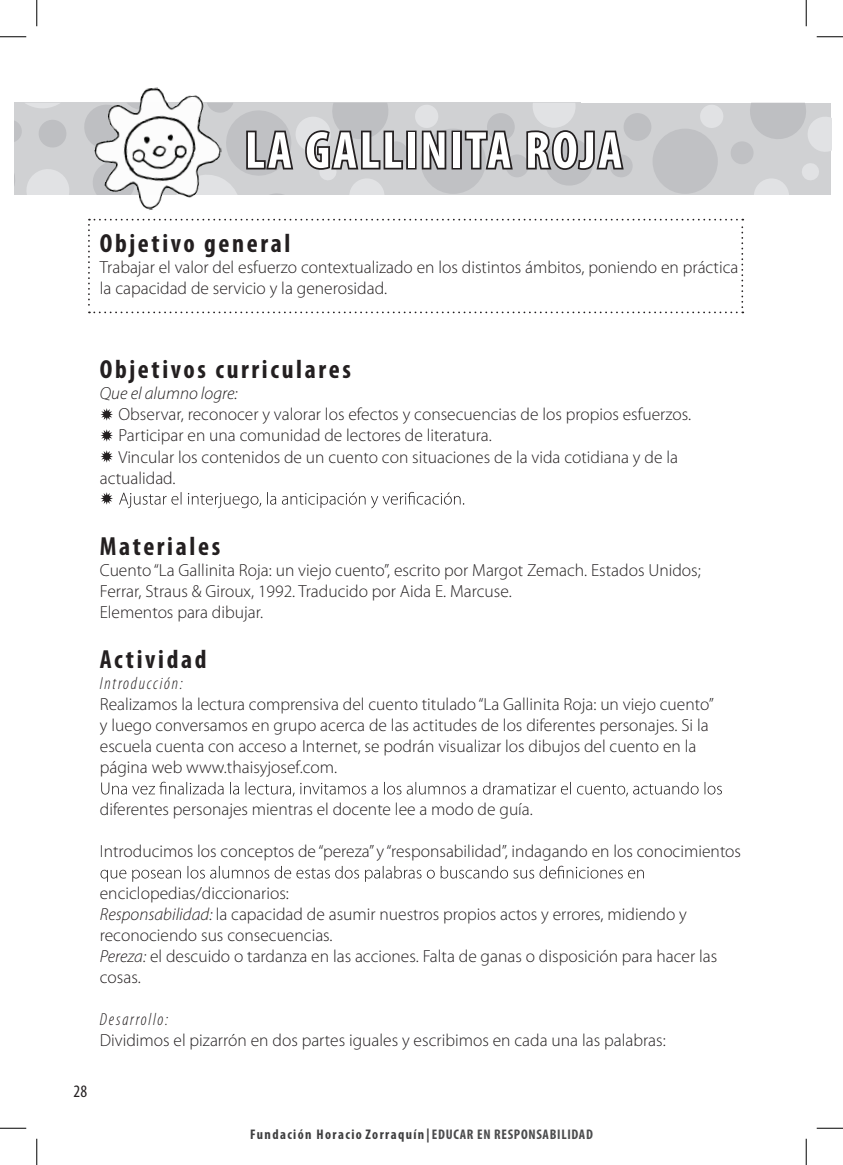
<style>
.page{position:relative;width:843px;height:1165px;background:#fff}
.page>*{position:absolute;margin:0;border:0;box-sizing:border-box;transform-origin:0 0}
.t1{font:700 condensed 52.5px "Myriad Pro";letter-spacing:.05em;color:#fff}
.t2{font:700 condensed 26.25px "Myriad Pro";letter-spacing:.1em;color:#231f20}
.t3{font:300 17.5px/21px "Myriad Pro";color:#231f20}
.t4{font:italic 300 condensed 17.5px "Myriad Pro";letter-spacing:.1em;color:#231f20}
.t5{font:italic 300 17.5px "Myriad Pro";color:#231f20}
.t6{font:condensed 17.5px "Myriad Pro";color:#231f20}
.t7{font:700 condensed 14px "Myriad Pro";letter-spacing:.095em;color:#3e3e3f}
.s1{font-style:italic}
.s2{color:#4b4c4d}
</style>
<div class="page">
<div style="left:557px;top:103px;width:273px;height:92px;background:#d0d1d3"></div>
<div style="left:623px;top:113px;width:28px;height:28px;background:#bebfc2;border-radius:50%"></div>
<div style="left:609px;top:154px;width:23px;height:23px;background:#c0c1c4;border-radius:50%"></div>
<div style="left:730px;top:141px;width:23px;height:23px;background:#c0c1c4;border-radius:50%"></div>
<div style="left:652px;top:129px;width:65px;height:65px;background:#c0c1c4;border-radius:50%"></div>
<svg style="left:700px;top:105px;width:23px;height:23px"></svg>
<svg style="left:802px;top:163px;width:17px;height:17px"></svg>
<svg style="left:750px;top:103px;width:80px;height:49px"></svg>
<svg style="left:754px;top:179px;width:35px;height:16px"></svg>
<div style="left:14px;top:103px;width:566px;height:92px;background:#d0d1d3"></div>
<div style="left:487px;top:113px;width:27px;height:28px;background:#bebfc2;border-radius:50%"></div>
<div style="left:505px;top:154px;width:23px;height:23px;background:#c0c1c4;border-radius:50%"></div>
<div style="left:385px;top:141px;width:22px;height:23px;background:#c0c1c4;border-radius:50%"></div>
<div style="left:420px;top:129px;width:65px;height:65px;background:#c0c1c4;border-radius:50%"></div>
<svg style="left:27px;top:169px;width:42px;height:26px"></svg>
<svg style="left:39px;top:120px;width:27px;height:27px"></svg>
<svg style="left:14px;top:121px;width:8px;height:21px"></svg>
<svg style="left:26px;top:103px;width:34px;height:5px"></svg>
<svg style="left:100px;top:408px;width:13px;height:13px"></svg>
<svg style="left:100px;top:429px;width:13px;height:13px"></svg>
<svg style="left:100px;top:450px;width:13px;height:13px"></svg>
<svg style="left:100px;top:492px;width:13px;height:13px"></svg>
<svg style="left:119px;top:492px;width:345px;height:16px"></svg>
<svg style="left:101px;top:782px;width:620px;height:14px"></svg>
<svg style="left:100px;top:866px;width:543px;height:16px"></svg>
<svg style="left:88px;top:219px;width:655px;height:94px"></svg>
<img style="left:138px;top:87px;width:65px;height:123px">
<svg style="left:81px;top:102px;width:324px;height:93px"></svg>
<div style="left:406px;top:131px;width:10px;height:38px;border:4px solid #231f20"></div>
<svg style="left:413px;top:105px;width:34px;height:66px"></svg>
<div style="left:451px;top:131px;width:11px;height:38px;border:4px solid #231f20"></div>
<svg style="left:463px;top:130px;width:52px;height:41px"></svg>
<svg style="left:524px;top:103px;width:101px;height:82px"></svg>
<svg style="left:0;top:36px;width:26px;height:1px"></svg>
<svg style="left:816px;top:36px;width:26px;height:1px"></svg>
<svg style="left:0;top:1128px;width:26px;height:1px"></svg>
<svg style="left:816px;top:1128px;width:26px;height:1px"></svg>
<svg style="left:36px;top:0;width:1px;height:26px"></svg>
<svg style="left:36px;top:1139px;width:1px;height:26px"></svg>
<svg style="left:805px;top:0;width:1px;height:26px"></svg>
<svg style="left:805px;top:1139px;width:1px;height:26px"></svg>
<h1 class="t1" style="left:245px;top:117px;width:379px">LA GALLINITA ROJA</h1>
<h2 class="t2" style="left:100px;top:227px;width:192px">Objetivo general</h2>
<p class="t3" style="left:100px;top:257px;width:640px">Trabajar el valor del esfuerzo contextualizado en los distintos ámbitos, poniendo en práctica la capacidad de servicio y la generosidad.</p>
<h2 class="t2" style="left:100px;top:353px;width:252px">Objetivos curriculares</h2>
<p class="t5" style="left:100px;top:383px;width:139px">Que el alumno logre:</p>
<p class="t3" style="left:118px;top:404px;width:574px">Observar, reconocer y valorar los efectos y consecuencias de los propios esfuerzos.</p>
<p class="t3" style="left:118px;top:425px;width:375px">Participar en una comunidad de lectores de literatura.</p>
<p class="t3" style="left:118px;top:446px;width:561px">Vincular los contenidos de un cuento con situaciones de la vida cotidiana y de la</p>
<p class="t3" style="left:100px;top:467px;width:77px">actualidad.</p>
<h2 class="t2" style="left:100px;top:530px;width:122px">Materiales</h2>
<p class="t3" style="left:100px;top:559px;width:602px">Cuento“La Gallinita Roja: un viejo cuento”, escrito por Margot Zemach. Estados Unidos;<br>Ferrar, Straus &amp; Giroux, 1992. Traducido por Aida E. Marcuse.<br>Elementos para dibujar.</p>
<h2 class="t2" style="left:100px;top:643px;width:108px">Actividad</h2>
<p class="t4" style="left:100px;top:673px;width:85px">Introducción:</p>
<p class="t3" style="left:100px;top:694px;width:615px">Realizamos la lectura comprensiva del cuento titulado“La Gallinita Roja: un viejo cuento” y luego conversamos en grupo acerca de las actitudes de los diferentes personajes. Si la escuela cuenta con acceso a Internet, se podrán visualizar los dibujos del cuento en la página web www.thaisyjosef.com.</p>
<p class="t3" style="left:100px;top:799px;width:434px">diferentes personajes mientras el docente lee a modo de guía.</p>
<p class="t3" style="left:100px;top:841px;width:642px">Introducimos los conceptos de “pereza” y “responsabilidad”, indagando en los conocimientos</p>
<p class="t3" style="left:100px;top:883px;width:619px">enciclopedias/diccionarios:<br><span class="s1">Responsabilidad:</span> la capacidad de asumir nuestros propios actos y errores, midiendo y reconociendo sus consecuencias.<br><span class="s1">Pereza:</span> el descuido o tardanza en las acciones. Falta de ganas o disposición para hacer las cosas.</p>
<p class="t4" style="left:100px;top:1009px;width:70px">Desarrollo:</p>
<p class="t3" style="left:100px;top:1030px;width:567px">Dividimos el pizarrón en dos partes iguales y escribimos en cada una las palabras:</p>
<p class="t6" style="left:74px;top:1081px;width:15px">28</p>
<p class="t7" style="left:250px;top:1125px;width:344px">Fundación Horacio Zorraquín | <span class="s2">EDUCAR EN RESPONSABILIDAD</span></p>
</div>
